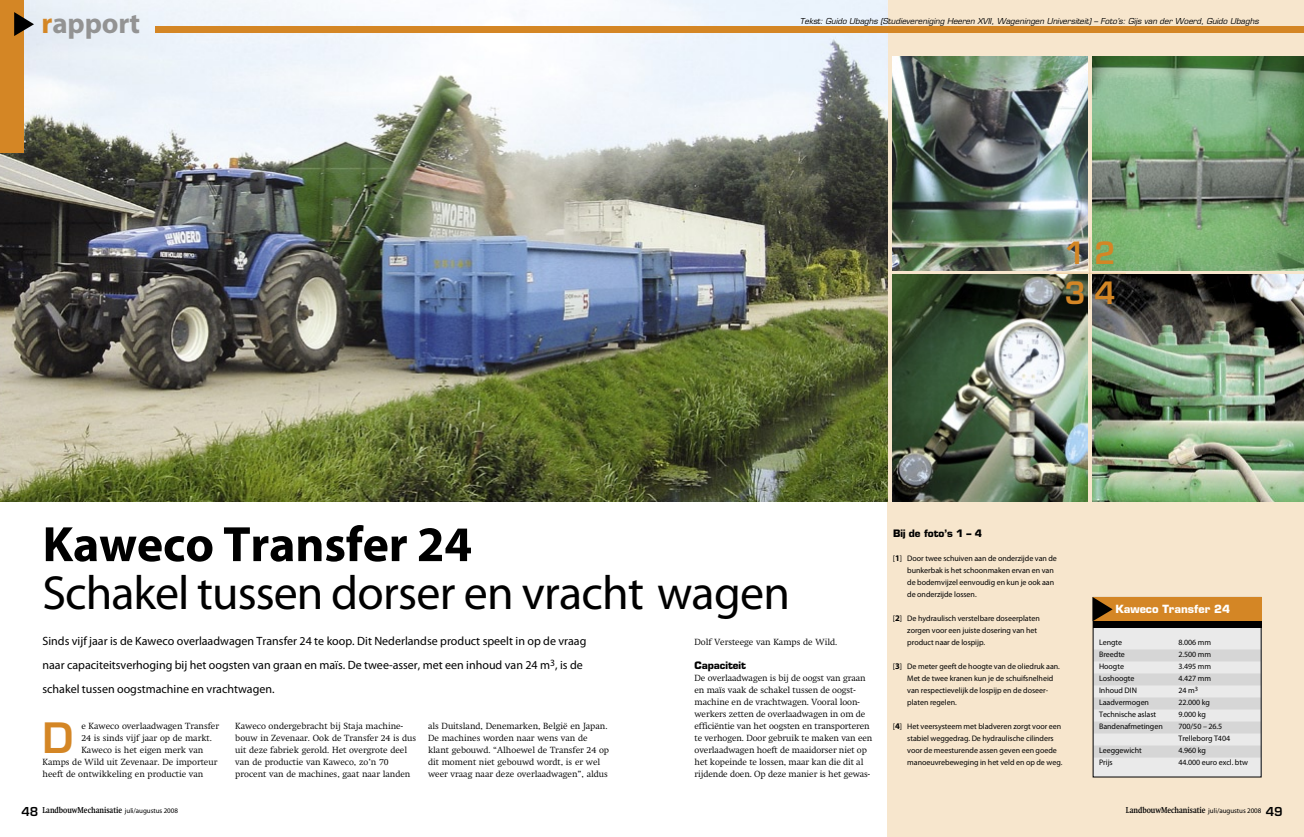
<style>
.page{position:relative;width:1304px;height:837px;background:#fff}
.page>*{position:absolute;margin:0;border:0;box-sizing:border-box;transform-origin:0 0}
.t1{font:700 50px "Myriad Pro";letter-spacing:-.005em;color:#000}
.t2{font:48px "Myriad Pro";letter-spacing:-.015em;color:#000}
.t3{font:600 40.8px "Eurostile LT Std";color:#d48625}
.t4{font:600 30px/40.1px "Eurostile LT Std";color:#d48625}
.t5{font:700 29px "Myriad Pro";letter-spacing:-.005em;color:#939393}
.t6{font:12px/24px "Myriad Pro";color:#000}
.t7{font:700 11px "Eurostile LT Std";color:#fff}
.t8{font:700 10px "Eurostile LT Std";letter-spacing:-.005em;color:#000}
.t9{font:300 8.8px/12px "Swift";color:#000}
.t10{font:700 8.4px "Swift";letter-spacing:-.005em;color:#000;scale:.83 1}
.t11{font:8px/12px "Myriad Pro";letter-spacing:-.005em;color:#000}
.t12{font:italic 8px "Eurostile LT Std";color:#000}
.s1{color:#d48625}
.s2{font-weight:700;font-size:8.6px}
.s3{font-family:"Eurostile LT Std";font-weight:600;font-size:12px}
.s4{font-family:"Myriad Pro";font-weight:400;font-size:7px}
</style>
<div class="page">
<div style="left:887px;top:0;width:417px;height:836px;background:#f7e6cd"></div>
<img style="left:893px;top:57px;width:194px;height:213px">
<img style="left:1093px;top:57px;width:211px;height:213px">
<img style="left:893px;top:275px;width:194px;height:226px">
<img style="left:1093px;top:275px;width:211px;height:226px">
<img style="left:0;top:0;width:887px;height:501px">
<div style="left:0;top:0;width:24px;height:153px;background:#d48625"></div>
<div style="left:155px;top:27px;width:497px;height:6px;background:#d48625"></div>
<svg style="left:14px;top:12px;width:20px;height:24px"></svg>
<div style="left:652px;top:27px;width:652px;height:6px;background:#d48625"></div>
<hr style="left:1089px;top:237px;width:1px;height:72px;background:#efcf9e">
<hr style="left:1054px;top:272px;width:72px;height:1px;background:#efcf9e">
<div style="left:1093px;top:597px;width:168px;height:179px;background:#eaeaea"></div>
<div style="left:1093px;top:649px;width:168px;height:12px;background:#d6d6d6"></div>
<div style="left:1093px;top:673px;width:168px;height:12px;background:#d6d6d6"></div>
<div style="left:1093px;top:697px;width:168px;height:12px;background:#d6d6d6"></div>
<div style="left:1093px;top:721px;width:168px;height:12px;background:#d6d6d6"></div>
<div style="left:1093px;top:745px;width:168px;height:12px;background:#d6d6d6"></div>
<div style="left:1093px;top:597px;width:168px;height:24px;background:#d48625"></div>
<div style="left:1093px;top:621px;width:168px;height:6px;background:#000"></div>
<svg style="left:1093px;top:597px;width:20px;height:24px"></svg>
<h3 class="t5" style="left:42px;top:4px;width:100px"><span class="s1">r</span>apport</h3>
<p class="t12" style="left:800px;top:17px;width:460px">Tekst: Guido Ubaghs (Studievereniging Heeren XVII, Wageningen Universiteit) – Foto’s: Gijs van der Woerd, Guido Ubaghs</p>
<h3 class="t4" style="left:1065px;top:232px;width:52px">1 2<br>3 4</h3>
<h1 class="t1" style="left:43px;top:511px;width:431px">Kaweco Transfer 24</h1>
<h2 class="t2" style="left:43px;top:563px;width:749px">Schakel tussen dorser en vracht wagen</h2>
<p class="t6" style="left:43px;top:628px;width:545px">Sinds vijf jaar is de Kaweco overlaadwagen Transfer 24 te koop. Dit Nederlandse product speelt in op de vraag naar capaciteitsverhoging bij het oogsten van graan en maïs. De twee-asser, met een inhoud van 24 m<sup>3</sup>, is de schakel tussen oogstmachine en vrachtwagen.</p>
<h3 class="t3" style="left:43px;top:712px;width:32px">D</h3>
<p class="t9" style="left:81px;top:720px;width:139px">e Kaweco overlaadwagen Transfer</p>
<p class="t9" style="left:81px;top:732px;width:132px">24 is sinds vijf jaar op de markt.</p>
<p class="t9" style="left:81px;top:744px;width:123px">Kaweco is het eigen merk van</p>
<p class="t9" style="left:43px;top:756px;width:176px">Kamps de Wild uit Zevenaar. De importeur</p>
<p class="t9" style="left:43px;top:768px;width:162px">heeft de ontwikkeling en productie van</p>
<p class="t9" style="left:235px;top:720px;width:182px">Kaweco ondergebracht bij Staja machine&shy;bouw in Zevenaar. Ook de Transfer 24 is dus uit deze fabriek gerold. Het overgrote deel van de productie van Kaweco, zo’n 70 procent van de machines, gaat naar landen</p>
<p class="t9" style="left:428px;top:720px;width:183px">als Duitsland, Denemarken, België en Japan.<br>De machines worden naar wens van de klant gebouwd. “Alhoewel de Transfer 24 op dit moment niet gebouwd wordt, is er wel weer vraag naar deze overlaadwagen”, aldus</p>
<p class="t9" style="left:694px;top:636px;width:144px">Dolf Versteege van Kamps de Wild.</p>
<p class="t8" style="left:694px;top:659px;width:53px">Capaciteit</p>
<p class="t9" style="left:694px;top:672px;width:179px">De overlaadwagen is bij de oogst van graan en maïs vaak de schakel tussen de oogst&shy;machine en de vrachtwagen. Vooral loon&shy;werkers zetten de overlaadwagen in om de efficiëntie van het oogsten en transporteren te verhogen. Door gebruik te maken van een overlaadwagen hoeft de maaidorser niet op het kopeinde te lossen, maar kan die dit al rijdende doen. Op deze manier is het gewas-</p>
<p class="t8" style="left:893px;top:527px;width:90px">Bij de foto’s 1 – 4</p>
<p class="t11" style="left:907px;top:552px;width:151px;text-indent:-14px">[<span class="s2">1</span>] Door twee schuiven aan de onderzijde van de bunkerbak is het schoonmaken ervan en van de bodemvijzel eenvoudig en kun je ook aan de onderzijde lossen.</p>
<p class="t11" style="left:907px;top:612px;width:134px;text-indent:-14px">[<span class="s2">2</span>] De hydraulisch verstelbare doseerplaten zorgen voor een juiste dosering van het product naar de lospijp.</p>
<p class="t11" style="left:907px;top:660px;width:154px;text-indent:-14px">[<span class="s2">3</span>] De meter geeft de hoogte van de oliedruk aan.<br>Met de twee kranen kun je de schuifsnelheid van respectievelijk de lospijp en de doseer&shy;platen regelen.</p>
<p class="t11" style="left:907px;top:720px;width:157px;text-indent:-14px">[<span class="s2">4</span>] Het veersysteem met bladveren zorgt voor een stabiel weggedrag. De hydraulische cilinders voor de meesturende assen geven een goede manoeuvrebeweging in het veld en op de weg.</p>
<p class="t7" style="left:1115px;top:602px;width:116px">Kaweco Transfer 24</p>
<p class="t11" style="left:1099px;top:636px;width:25px">Lengte</p>
<p class="t11" style="left:1178px;top:636px;width:34px">8.006 mm</p>
<p class="t11" style="left:1099px;top:648px;width:27px">Breedte</p>
<p class="t11" style="left:1178px;top:648px;width:34px">2.500 mm</p>
<p class="t11" style="left:1099px;top:660px;width:26px">Hoogte</p>
<p class="t11" style="left:1178px;top:660px;width:34px">3.495 mm</p>
<p class="t11" style="left:1099px;top:672px;width:37px">Loshoogte</p>
<p class="t11" style="left:1178px;top:672px;width:34px">4.427 mm</p>
<p class="t11" style="left:1099px;top:684px;width:39px">Inhoud DIN</p>
<p class="t11" style="left:1178px;top:684px;width:21px">24 m<sup>3</sup></p>
<p class="t11" style="left:1099px;top:696px;width:52px">Laadvermogen</p>
<p class="t11" style="left:1178px;top:696px;width:33px">22.000 kg</p>
<p class="t11" style="left:1099px;top:708px;width:59px">Technische aslast</p>
<p class="t11" style="left:1178px;top:708px;width:29px">9.000 kg</p>
<p class="t11" style="left:1099px;top:720px;width:65px">Bandenafmetingen</p>
<p class="t11" style="left:1178px;top:720px;width:53px">700/50 – 26.5<br>Trelleborg T404</p>
<p class="t11" style="left:1099px;top:744px;width:44px">Leeggewicht</p>
<p class="t11" style="left:1178px;top:744px;width:29px">4.960 kg</p>
<p class="t11" style="left:1099px;top:756px;width:15px">Prijs</p>
<p class="t11" style="left:1178px;top:756px;width:71px">44.000 euro excl. btw</p>
<p class="t10" style="left:21px;top:805px;width:190px"><span class="s3">48</span> LandbouwMechanisatie <span class="s4">juli/augustus 2008</span></p>
<p class="t10" style="left:1126px;top:805px;width:190px">LandbouwMechanisatie <span class="s4">juli/augustus 2008</span> <span class="s3">49</span></p>
</div>
